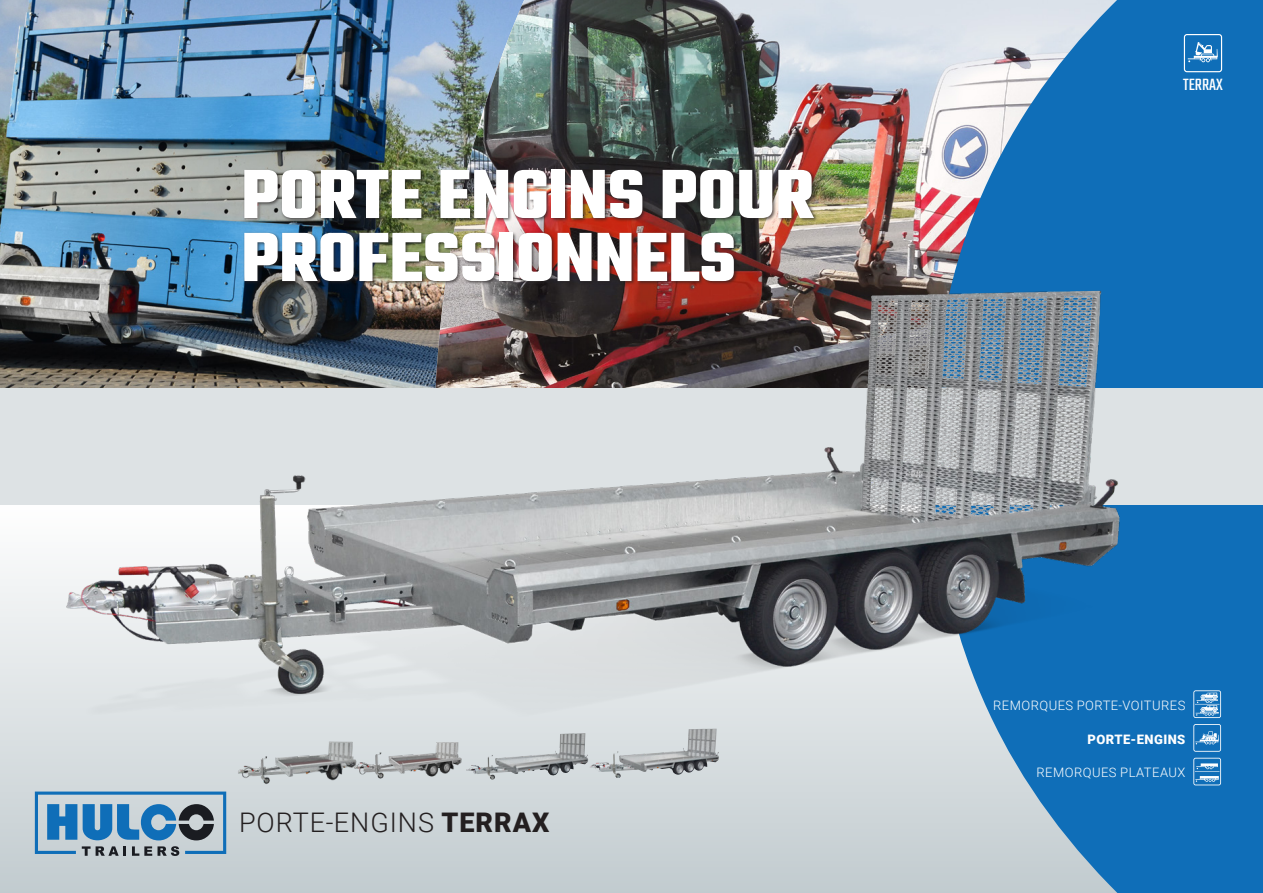
<style>
.page{position:relative;width:1263px;height:893px;background:#fff}
.page>*{position:absolute;margin:0;border:0;box-sizing:border-box;transform-origin:0 0}
.t1{font:700 75px/63px "Teko";color:#fff}
.t2{font:300 27px "Roboto";letter-spacing:.035em;color:#231f20}
.t3{font:18px "Teko";color:#fff}
.t4{font:300 13.05px "Roboto";letter-spacing:.035em;color:#fff}
.t5{font:900 13.05px "Roboto";letter-spacing:.035em;color:#fff}
.s1{font-weight:900}
</style>
<div class="page">
<img style="left:0;top:0;width:434px;height:388px">
<img style="left:434px;top:0;width:498px;height:266px">
<div style="left:0;top:505px;width:1263px;height:388px;background:linear-gradient(to bottom,#fefefe,#c2cbcf)"></div>
<svg style="left:932px;top:0;width:331px;height:893px;fill:#0f6eb8"></svg>
<div style="left:0;top:388px;width:1263px;height:117px;background:#dde2e4"></div>
<svg style="left:1193px;top:758px;width:28px;height:27px"></svg>
<svg style="left:1193px;top:724px;width:28px;height:28px"></svg>
<svg style="left:1193px;top:690px;width:28px;height:28px"></svg>
<div style="left:243px;top:168px;width:575px;height:117px;background:#231f20;opacity:.7"></div>
<svg style="left:35px;top:791px;width:191px;height:65px"></svg>
<img style="left:44px;top:266px;width:1097px;height:519px">
<svg style="left:1184px;top:34px;width:38px;height:38px"></svg>
<img style="left:589px;top:729px;width:119px;height:38px">
<img style="left:466px;top:733px;width:119px;height:38px">
<img style="left:358px;top:740px;width:104px;height:40px">
<img style="left:236px;top:740px;width:122px;height:44px">
<p class="t1" style="left:241px;top:168px;width:574px">PORTE ENGINS POUR<br>PROFESSIONNELS</p>
<p class="t2" style="left:239px;top:804px;width:312px">PORTE-ENGINS <span class="s1">TERRAX</span></p>
<p class="t3" style="left:1183px;top:74px;width:41px">TERRAX</p>
<p class="t4" style="left:993px;top:696px;width:194px">REMORQUES PORTE-VOITURES</p>
<p class="t5" style="left:1087px;top:730px;width:100px">PORTE-ENGINS</p>
<p class="t4" style="left:1036px;top:763px;width:150px">REMORQUES PLATEAUX</p>
</div>
